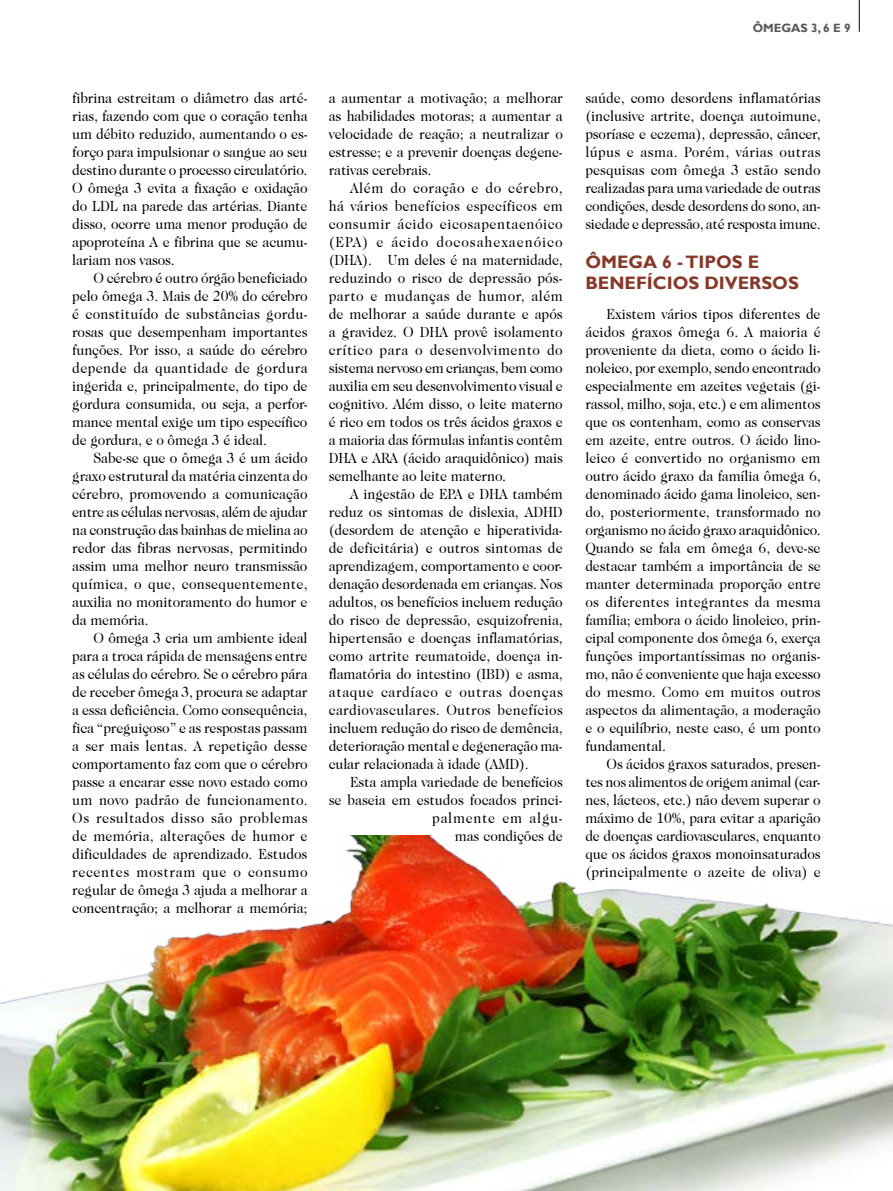
<style>
.page{position:relative;width:893px;height:1191px;background:#fff}
.page>*{position:absolute;margin:0;border:0;box-sizing:border-box;transform-origin:0 0}
.capitulos{font:700 18px/21.6px "Gill Sans";color:#883829}
.texto{font:15px/18px "Caslon 224 IT Cby BT";letter-spacing:-.01em;color:#000;text-align:justify;scale:.93 1}
.t1{font:700 12px "Gill Sans";color:#58585a}
</style>
<div class="page">
<hr style="left:859px;top:0;width:1px;height:32px;background:#000">
<img style="left:0;top:835px;width:893px;height:356px">
<p class="t1" style="left:753px;top:20px;width:99px">ÔMEGAS 3, 6 E 9</p>
<p class="texto" style="left:72px;top:89px;width:255px">fibrina estreitam o diâmetro das arté&shy;rias, fazendo com que o coração tenha um débito reduzido, aumentando o es&shy;forço para impulsionar o sangue ao seu destino durante o processo circulatório.<br>O ômega 3 evita a fixação e oxidação do LDL na parede das artérias. Diante disso, ocorre uma menor produção de apoproteína A e fibrina que se acumu&shy;lariam nos vasos.</p>
<p class="texto" style="left:72px;top:269px;width:255px;text-indent:21px">O cérebro é outro órgão beneficiado pelo ômega 3. Mais de 20% do cérebro é constituído de substâncias gordu&shy;rosas que desempenham importantes funções. Por isso, a saúde do cérebro depende da quantidade de gordura ingerida e, principalmente, do tipo de gordura consumida, ou seja, a perfor&shy;mance mental exige um tipo específico de gordura, e o ômega 3 é ideal.</p>
<p class="texto" style="left:72px;top:449px;width:255px;text-indent:21px">Sabe-se que o ômega 3 é um ácido graxo estrutural da matéria cinzenta do cérebro, promovendo a comunicação entre as células nervosas, além de ajudar na construção das bainhas de mielina ao redor das fibras nervosas, permitindo assim uma melhor neuro transmissão química, o que, consequentemente, auxilia no monitoramento do humor e da memória.</p>
<p class="texto" style="left:72px;top:629px;width:255px;text-indent:21px">O ômega 3 cria um ambiente ideal para a troca rápida de mensagens entre as células do cérebro. Se o cérebro pára de receber ômega 3, procura se adaptar a essa deficiência. Como consequência, fica “preguiçoso” e as respostas passam a ser mais lentas. A repetição desse comportamento faz com que o cérebro passe a encarar esse novo estado como um novo padrão de funcionamento.<br>Os resultados disso são problemas de memória, alterações de humor e dificuldades de aprendizado. Estudos recentes mostram que o consumo regular de ômega 3 ajuda a melhorar a concentração; a melhorar a memória;</p>
<p class="texto" style="left:329px;top:89px;width:253px">a aumentar a motivação; a melhorar as habilidades motoras; a aumentar a velocidade de reação; a neutralizar o estresse; e a prevenir doenças degene&shy;rativas cerebrais.</p>
<p class="texto" style="left:329px;top:179px;width:253px;text-indent:21px">Além do coração e do cérebro, há vários benefícios específicos em consumir ácido eicosapentaenóico (EPA) e ácido docosahexaenóico (DHA). Um deles é na maternidade, reduzindo o risco de depressão pós&shy;parto e mudanças de humor, além de melhorar a saúde durante e após a gravidez. O DHA provê isolamento crítico para o desenvolvimento do sistema nervoso em crianças, bem como auxilia em seu desenvolvimento visual e cognitivo. Além disso, o leite materno é rico em todos os três ácidos graxos e a maioria das fórmulas infantis contêm DHA e ARA (ácido araquidônico) mais semelhante ao leite materno.</p>
<p class="texto" style="left:329px;top:485px;width:253px;text-indent:21px">A ingestão de EPA e DHA também reduz os sintomas de dislexia, ADHD (desordem de atenção e hiperativida&shy;de deficitária) e outros sintomas de aprendizagem, comportamento e coor&shy;denação desordenada em crianças. Nos adultos, os benefícios incluem redução do risco de depressão, esquizofrenia, hipertensão e doenças inflamatórias, como artrite reumatoide, doença in&shy;flamatória do intestino (IBD) e asma, ataque cardíaco e outras doenças cardiovasculares. Outros benefícios incluem redução do risco de demência, deterioração mental e degeneração ma&shy;cular relacionada à idade (AMD).</p>
<p class="texto" style="left:329px;top:773px;width:253px;text-align:right">Esta ampla variedade de benefícios<br>se baseia em estudos focados princi&shy;palmente em algu-<br>mas condições de</p>
<p class="texto" style="left:585px;top:89px;width:255px">saúde, como desordens inflamatórias (inclusive artrite, doença autoimune, psoríase e eczema), depressão, câncer, lúpus e asma. Porém, várias outras pesquisas com ômega 3 estão sendo realizadas para uma variedade de outras condições, desde desordens do sono, an&shy;siedade e depressão, até resposta imune.</p>
<p class="capitulos" style="left:585px;top:251px;width:215px">ÔMEGA 6 - TIPOS E<br>BENEFÍCIOS DIVERSOS</p>
<p class="texto" style="left:585px;top:305px;width:255px;text-indent:21px">Existem vários tipos diferentes de ácidos graxos ômega 6. A maioria é proveniente da dieta, como o ácido li&shy;noleico, por exemplo, sendo encontrado especialmente em azeites vegetais (gi&shy;rassol, milho, soja, etc.) e em alimentos que os contenham, como as conservas em azeite, entre outros. O ácido lino&shy;leico é convertido no organismo em outro ácido graxo da família ômega 6, denominado ácido gama linoleico, sen&shy;do, posteriormente, transformado no organismo no ácido graxo araquidônico.<br>Quando se fala em ômega 6, deve-se destacar também a importância de se manter determinada proporção entre os diferentes integrantes da mesma família; embora o ácido linoleico, prin&shy;cipal componente dos ômega 6, exerça funções importantíssimas no organis&shy;mo, não é conveniente que haja excesso do mesmo. Como em muitos outros aspectos da alimentação, a moderação e o equilíbrio, neste caso, é um ponto fundamental.</p>
<p class="texto" style="left:585px;top:755px;width:255px;text-indent:21px">Os ácidos graxos saturados, presen&shy;tes nos alimentos de origem animal (car&shy;nes, lácteos, etc.) não devem superar o máximo de 10%, para evitar a aparição de doenças cardiovasculares, enquanto que os ácidos graxos monoinsaturados (principalmente o azeite de oliva) e</p>
</div>
